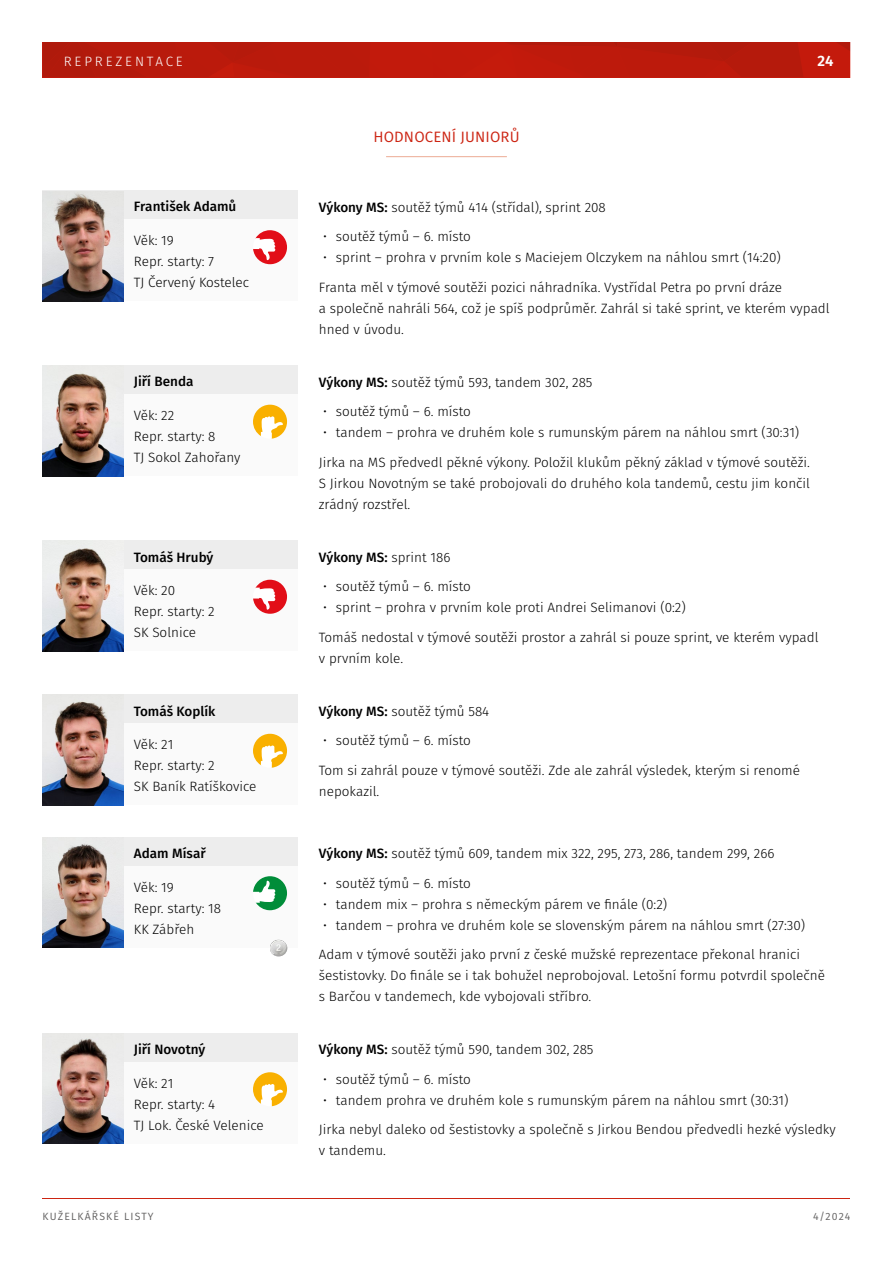
<style>
.page{position:relative;width:893px;height:1263px;background:#fff}
.page>*{position:absolute;margin:0;border:0;box-sizing:border-box;transform-origin:0 0}
.t1{font:15px "Fira Sans";letter-spacing:.01em;color:#cc2412}
.t2{font:600 15px "Fira Sans";color:#fff}
.t3{font:300 13.5px/21px "Fira Sans";color:#000}
.t4{font:500 13.5px "Fira Sans";color:#000}
.t5{font:300 13.5px "Fira Sans";letter-spacing:.21em;color:#fff}
.t6{font:10.5px "Fira Sans";letter-spacing:.11em;color:#646363}
.s1{font-weight:500}
.s2{font-weight:300}
</style>
<div class="page">
<div style="left:43px;top:43px;width:807px;height:35px;background:#c21a0c"></div>
<div style="left:43px;top:42px;width:807px;height:35px;background:#c41a0c"></div>
<svg style="left:837px;top:42px;width:13px;height:9px"></svg>
<svg style="left:43px;top:42px;width:760px;height:35px"></svg>
<hr style="left:43px;top:1198px;width:807px;height:1px;background:#cc2412">
<hr style="left:386px;top:156px;width:121px;height:1px;background:#ecac95">
<div style="left:43px;top:191px;width:255px;height:110px;background:#fafafa"></div>
<div style="left:43px;top:191px;width:255px;height:28px;background:#ededed"></div>
<img style="left:43px;top:191px;width:80px;height:111px">
<svg style="left:253px;top:230px;width:34px;height:34px"></svg>
<div style="left:43px;top:366px;width:255px;height:110px;background:#fafafa"></div>
<div style="left:43px;top:366px;width:255px;height:28px;background:#ededed"></div>
<img style="left:43px;top:373px;width:80px;height:103px">
<svg style="left:253px;top:405px;width:34px;height:34px"></svg>
<div style="left:43px;top:541px;width:255px;height:110px;background:#fafafa"></div>
<div style="left:43px;top:541px;width:255px;height:28px;background:#ededed"></div>
<img style="left:43px;top:548px;width:80px;height:103px">
<svg style="left:253px;top:580px;width:34px;height:34px"></svg>
<div style="left:43px;top:695px;width:255px;height:110px;background:#fafafa"></div>
<div style="left:43px;top:695px;width:255px;height:28px;background:#ededed"></div>
<img style="left:43px;top:701px;width:80px;height:104px">
<svg style="left:253px;top:734px;width:34px;height:34px"></svg>
<div style="left:43px;top:837px;width:255px;height:111px;background:#fafafa"></div>
<div style="left:43px;top:837px;width:255px;height:28px;background:#ededed"></div>
<img style="left:43px;top:843px;width:80px;height:105px">
<svg style="left:253px;top:876px;width:34px;height:34px"></svg>
<div style="left:270px;top:939px;width:17px;height:18px;background:#000;opacity:.2"></div>
<img style="left:270px;top:939px;width:17px;height:17px">
<div style="left:43px;top:1033px;width:255px;height:111px;background:#fafafa"></div>
<div style="left:43px;top:1033px;width:255px;height:29px;background:#ededed"></div>
<img style="left:43px;top:1038px;width:80px;height:106px">
<svg style="left:253px;top:1072px;width:34px;height:34px"></svg>
<p class="t5" style="left:64px;top:52px;width:121px">REPREZENTACE</p>
<p class="t4" style="left:134px;top:196px;width:104px">František Adamů</p>
<p class="t3" style="left:134px;top:230px;width:117px">Věk: 19<br>Repr. starty: 7<br>TJ Červený Kostelec</p>
<p class="t4" style="left:134px;top:371px;width:61px">Jiří Benda</p>
<p class="t3" style="left:134px;top:405px;width:108px">Věk: 22<br>Repr. starty: 8<br>TJ Sokol Zahořany</p>
<p class="t4" style="left:134px;top:546px;width:81px">Tomáš Hrubý</p>
<p class="t3" style="left:134px;top:580px;width:82px">Věk: 20<br>Repr. starty: 2<br>SK Solnice</p>
<p class="t4" style="left:134px;top:700px;width:83px">Tomáš Koplík</p>
<p class="t3" style="left:134px;top:734px;width:124px">Věk: 21<br>Repr. starty: 2<br>SK Baník Ratíškovice</p>
<p class="t4" style="left:134px;top:842px;width:73px">Adam Mísař</p>
<p class="t3" style="left:134px;top:876px;width:89px">Věk: 19<br>Repr. starty: 18<br>KK Zábřeh</p>
<p class="t4" style="left:134px;top:1038px;width:73px">Jiří Novotný</p>
<p class="t3" style="left:134px;top:1072px;width:131px">Věk: 21<br>Repr. starty: 4<br>TJ Lok. České Velenice</p>
<p class="t1" style="left:373px;top:125px;width:148px">HODNOCENÍ JUNIORŮ</p>
<p class="t2" style="left:817px;top:48px;width:18px">24</p>
<p class="t3" style="left:319px;top:196px;width:288px"><span class="s1">Výkony MS:</span> soutěž týmů 414 (střídal), sprint 208</p>
<p class="t3" style="left:323px;top:226px;width:149px">• soutěž týmů – 6. místo</p>
<p class="t3" style="left:319px;top:243px;width:465px;line-height:29.5px;text-align:center">• sprint – prohra v prvním kole s Maciejem Olczykem na náhlou smrt (14:20)<br>Franta měl v týmové soutěži pozici náhradníka. Vystřídal Petra po první dráze</p>
<p class="t3" style="left:319px;top:297px;width:512px">a společně nahráli 564, což je spíš podprůměr. Zahrál si také sprint, ve kterém vypadl hned v úvodu.</p>
<p class="t3" style="left:319px;top:371px;width:275px"><span class="s1">Výkony MS:</span> soutěž týmů 593, tandem 302, 285</p>
<p class="t3" style="left:323px;top:401px;width:149px">• soutěž týmů – 6. místo</p>
<p class="t3" style="left:319px;top:418px;width:492px;line-height:29.5px;text-align:center">• tandem – prohra ve druhém kole s rumunským párem na náhlou smrt (30:31)<br>Jirka na MS předvedl pěkné výkony. Položil klukům pěkný základ v týmové soutěži.</p>
<p class="t3" style="left:319px;top:472px;width:493px">S Jirkou Novotným se také probojovali do druhého kola tandemů, cestu jim končil zrádný rozstřel.</p>
<p class="t4" style="left:319px;top:546px;width:133px">Výkony MS: <span class="s2">sprint 186</span></p>
<p class="t3" style="left:323px;top:576px;width:149px">• soutěž týmů – 6. místo</p>
<p class="t3" style="left:319px;top:593px;width:501px;line-height:29.5px;text-indent:4px">• sprint – prohra v prvním kole proti Andrei Selimanovi (0:2)<br>Tomáš nedostal v týmové soutěži prostor a zahrál si pouze sprint, ve kterém vypadl</p>
<p class="t3" style="left:319px;top:647px;width:86px">v prvním kole.</p>
<p class="t3" style="left:319px;top:700px;width:172px"><span class="s1">Výkony MS:</span> soutěž týmů 584</p>
<p class="t3" style="left:319px;top:726px;width:483px;line-height:29.5px;text-indent:4px">• soutěž týmů – 6. místo<br>Tom si zahrál pouze v týmové soutěži. Zde ale zahrál výsledek, kterým si renomé</p>
<p class="t3" style="left:319px;top:780px;width:62px">nepokazil.</p>
<p class="t3" style="left:319px;top:843px;width:457px"><span class="s1">Výkony MS:</span> soutěž týmů 609, tandem mix 322, 295, 273, 286, tandem 299, 266</p>
<p class="t3" style="left:323px;top:872px;width:149px">• soutěž týmů – 6. místo</p>
<p class="t3" style="left:323px;top:893px;width:346px">• tandem mix – prohra s německým párem ve finále (0:2)</p>
<p class="t3" style="left:319px;top:910px;width:488px;line-height:29.5px;text-align:center">• tandem – prohra ve druhém kole se slovenským párem na náhlou smrt (27:30)<br>Adam v týmové soutěži jako první z české mužské reprezentace překonal hranici</p>
<p class="t3" style="left:319px;top:965px;width:508px">šestistovky. Do finále se i tak bohužel neprobojoval. Letošní formu potvrdil společně s Barčou v tandemech, kde vybojovali stříbro.</p>
<p class="t3" style="left:319px;top:1039px;width:276px"><span class="s1">Výkony MS:</span> soutěž týmů 590, tandem 302, 285</p>
<p class="t3" style="left:323px;top:1068px;width:149px">• soutěž týmů – 6. místo</p>
<p class="t3" style="left:319px;top:1085px;width:518px;line-height:29.5px;text-indent:4px">• tandem prohra ve druhém kole s rumunským párem na náhlou smrt (30:31)<br>Jirka nebyl daleko od šestistovky a společně s Jirkou Bendou předvedli hezké výsledky</p>
<p class="t3" style="left:319px;top:1140px;width:69px">v tandemu.</p>
<p class="t6" style="left:43px;top:1208px;width:113px">KUŽELKÁŘSKÉ LISTY</p>
<p class="t6" style="left:813px;top:1208px;width:39px">4/2024</p>
</div>
